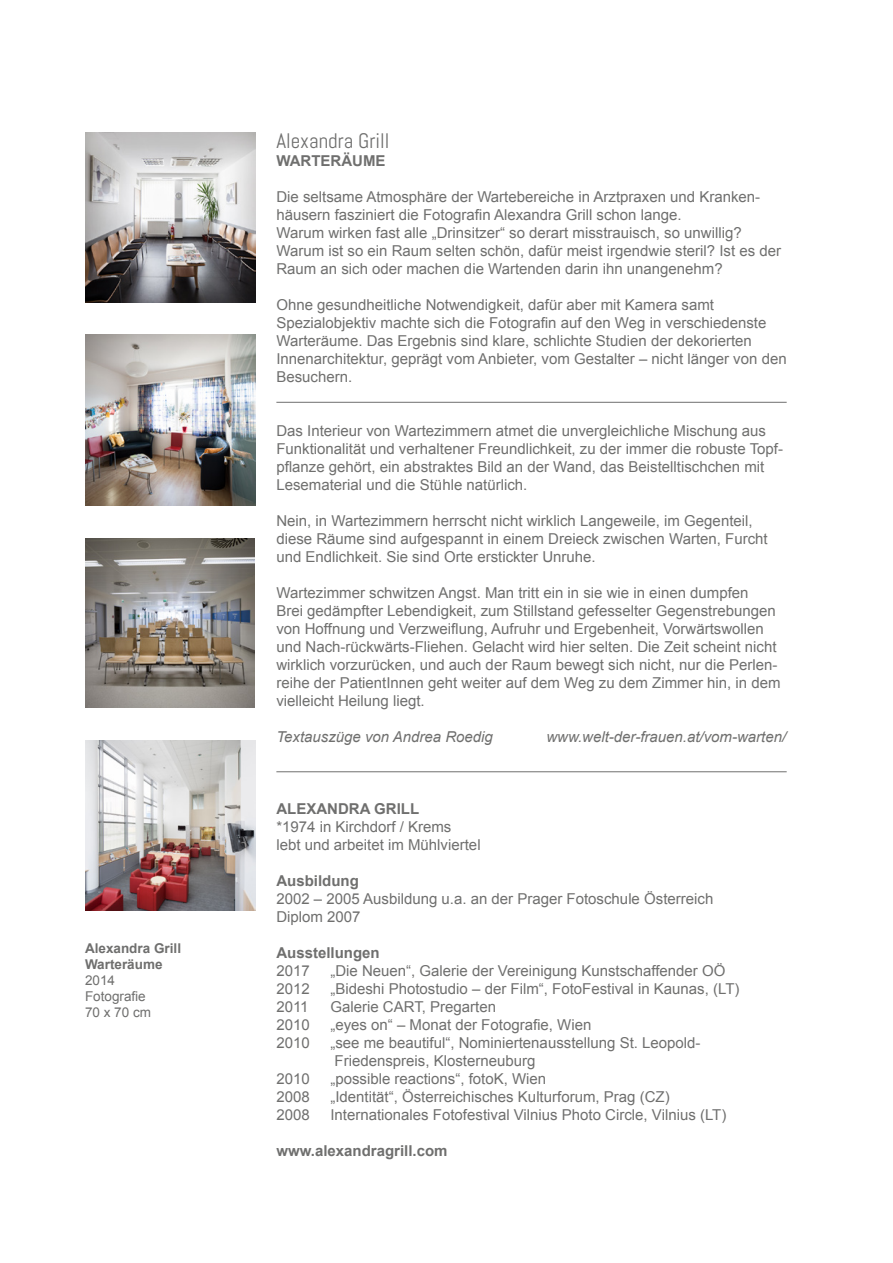
<style>
.page{position:relative;width:893px;height:1263px;background:#fff}
.page>*{position:absolute;margin:0;border:0;box-sizing:border-box;transform-origin:0 0}
.t1{font:21px "Abel";color:#6f6f6e}
.t2{font:15px/18px "Arial";color:#6f6f6e}
.t3{font:700 15px "Arial";color:#6f6f6e}
.t4{font:italic 15px "Arial";color:#6f6f6e}
.t5{font:700 13.5px/16.2px "Arial";color:#6f6f6e}
.t6{font:13.5px/16.2px "Arial";color:#6f6f6e}
</style>
<div class="page">
<hr style="left:276px;top:402px;width:511px;height:1px;background:#6f6f6e">
<hr style="left:276px;top:771px;width:511px;height:1px;background:#6f6f6e">
<img style="left:85px;top:538px;width:169px;height:169px">
<img style="left:85px;top:133px;width:170px;height:170px">
<img style="left:85px;top:335px;width:170px;height:170px">
<img style="left:85px;top:741px;width:170px;height:170px">
<p class="t5" style="left:85px;top:940px;width:98px">Alexandra Grill<br>Warteräume</p>
<p class="t6" style="left:85px;top:972px;width:68px">2014<br>Fotografie<br>70 x 70 cm</p>
<h1 class="t1" style="left:276px;top:128px;width:114px">Alexandra Grill</h1>
<p class="t3" style="left:276px;top:151px;width:111px">WARTERÄUME</p>
<p class="t2" style="left:276px;top:188px;width:506px">Die seltsame Atmosphäre der Wartebereiche in Arztpraxen und Kranken&shy;häusern fasziniert die Fotografin Alexandra Grill schon lange.<br>Warum wirken fast alle „Drinsitzer“ so derart misstrauisch, so unwillig?<br>Warum ist so ein Raum selten schön, dafür meist irgendwie steril? Ist es der Raum an sich oder machen die Wartenden darin ihn unangenehm?</p>
<p class="t2" style="left:276px;top:296px;width:512px">Ohne gesundheitliche Notwendigkeit, dafür aber mit Kamera samt Spezialobjektiv machte sich die Fotografin auf den Weg in verschiedenste Warteräume. Das Ergebnis sind klare, schlichte Studien der dekorierten Innenarchitektur, geprägt vom Anbieter, vom Gestalter – nicht länger von den Besuchern.</p>
<p class="t2" style="left:276px;top:422px;width:508px">Das Interieur von Wartezimmern atmet die unvergleichliche Mischung aus Funktionalität und verhaltener Freundlichkeit, zu der immer die robuste Topf&shy;pflanze gehört, ein abstraktes Bild an der Wand, das Beistelltischchen mit Lesematerial und die Stühle natürlich.</p>
<p class="t2" style="left:276px;top:512px;width:493px">Nein, in Wartezimmern herrscht nicht wirklich Langeweile, im Gegenteil, diese Räume sind aufgespannt in einem Dreieck zwischen Warten, Furcht und Endlichkeit. Sie sind Orte erstickter Unruhe.</p>
<p class="t2" style="left:276px;top:584px;width:506px">Wartezimmer schwitzen Angst. Man tritt ein in sie wie in einen dumpfen<br>Brei gedämpfter Lebendigkeit, zum Stillstand gefesselter Gegenstrebungen von Hoffnung und Verzweiflung, Aufruhr und Ergebenheit, Vorwärtswollen und Nach-rückwärts-Fliehen. Gelacht wird hier selten. Die Zeit scheint nicht wirklich vorzurücken, und auch der Raum bewegt sich nicht, nur die Perlen&shy;reihe der PatientInnen geht weiter auf dem Weg zu dem Zimmer hin, in dem vielleicht Heilung liegt.</p>
<p class="t4" style="left:276px;top:727px;width:218px">Textauszüge von Andrea Roedig</p>
<p class="t4" style="left:546px;top:727px;width:241px">www.welt-der-frauen.at/vom-warten/</p>
<p class="t3" style="left:276px;top:799px;width:144px">ALEXANDRA GRILL</p>
<p class="t2" style="left:276px;top:818px;width:206px">*1974 in Kirchdorf / Krems<br>lebt und arbeitet im Mühlviertel</p>
<p class="t3" style="left:276px;top:871px;width:84px">Ausbildung</p>
<p class="t2" style="left:276px;top:890px;width:438px">2002 – 2005 Ausbildung u.a. an der Prager Fotoschule Österreich<br>Diplom 2007</p>
<p class="t3" style="left:276px;top:943px;width:105px">Ausstellungen</p>
<p class="t2" style="left:276px;top:962px;width:35px">2017</p>
<p class="t2" style="left:330px;top:962px;width:396px">„Die Neuen“, Galerie der Vereinigung Kunstschaffender OÖ</p>
<p class="t2" style="left:276px;top:980px;width:35px">2012</p>
<p class="t2" style="left:330px;top:980px;width:411px">„Bideshi Photostudio – der Film“, FotoFestival in Kaunas, (LT)</p>
<p class="t2" style="left:276px;top:998px;width:34px">2011</p>
<p class="t2" style="left:330px;top:998px;width:167px">Galerie CART, Pregarten</p>
<p class="t2" style="left:276px;top:1016px;width:35px">2010</p>
<p class="t2" style="left:330px;top:1016px;width:262px">„eyes on“ – Monat der Fotografie, Wien</p>
<p class="t2" style="left:276px;top:1034px;width:35px">2010</p>
<p class="t2" style="left:330px;top:1034px;width:372px">„see me beautiful“, Nominiertenausstellung St. Leopold-<br>Friedenspreis, Klosterneuburg</p>
<p class="t2" style="left:276px;top:1070px;width:35px">2010</p>
<p class="t2" style="left:330px;top:1070px;width:217px">„possible reactions“, fotoK, Wien</p>
<p class="t2" style="left:276px;top:1088px;width:35px">2008</p>
<p class="t2" style="left:330px;top:1088px;width:341px">„Identität“, Österreichisches Kulturforum, Prag (CZ)</p>
<p class="t2" style="left:276px;top:1106px;width:35px">2008</p>
<p class="t2" style="left:330px;top:1106px;width:398px">Internationales Fotofestival Vilnius Photo Circle, Vilnius (LT)</p>
<p class="t3" style="left:276px;top:1141px;width:173px">www.alexandragrill.com</p>
</div>
